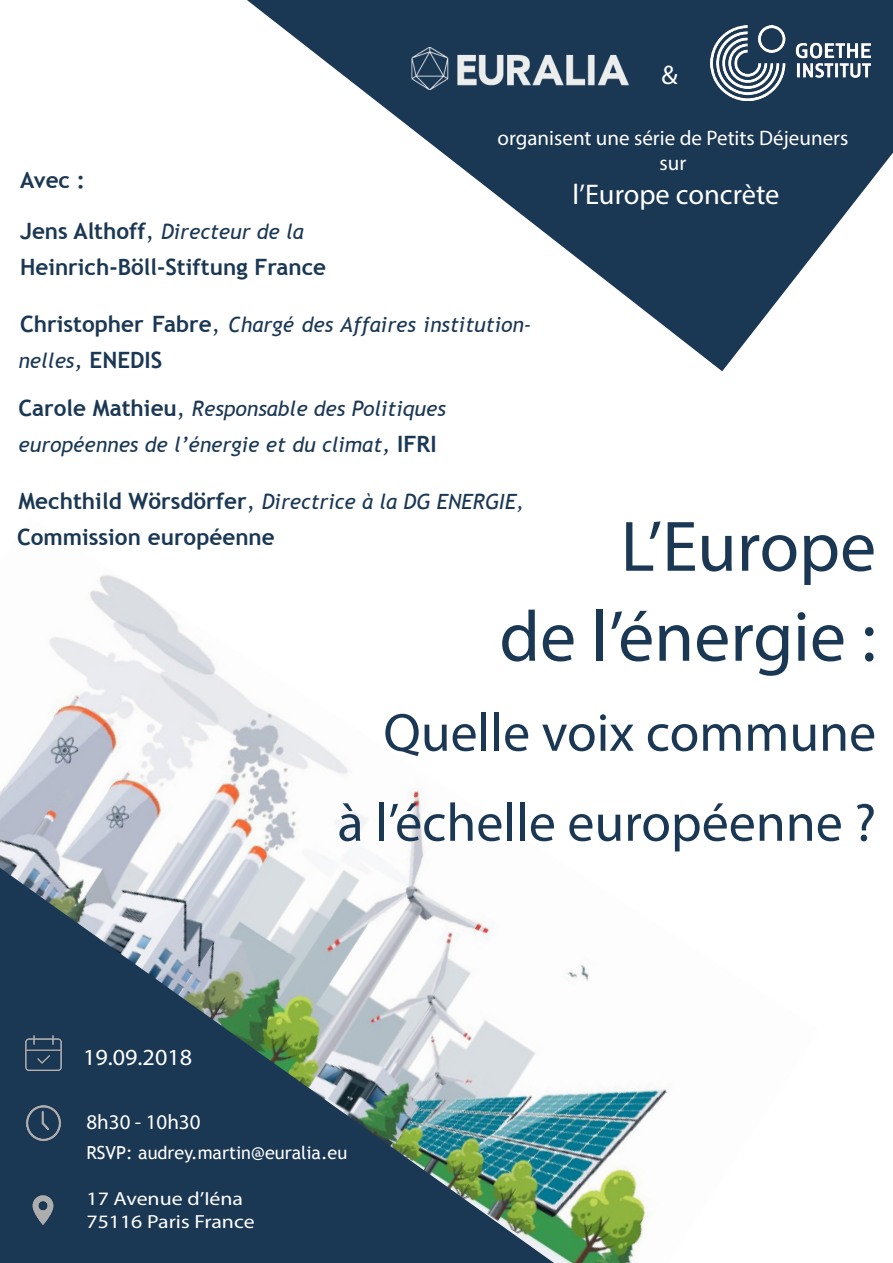
<style>
.page{position:relative;width:893px;height:1263px;background:#fff}
.page>*{position:absolute;margin:0;border:0;box-sizing:border-box;transform-origin:0 0}
.t1{font:72px "Myriad Pro";color:#1a3754}
.t2{font:54px "Myriad Pro";color:#1a3754}
.t3{font:28.5px "Myriad Pro";color:#fff}
.t4{font:27px "Myriad Pro";color:#fff}
.t5{font:23.1px "Myriad Pro";color:#fff;scale:1.05 1}
.t6{font:700 22.5px "Trebuchet MS";color:#1a3754}
.t7{font:italic 21px/36px "Trebuchet MS";color:#1a3754}
.t8{font:21px/25.2px "Myriad Pro";color:#fff;text-align:center}
.t9{font:19.05px "Myriad Pro";color:#fff;scale:1.15 1}
.t10{font:18px "Trebuchet MS";color:#fff}
.s1{font-weight:700;font-style:normal;font-size:22.5px}
.s2{font-style:normal;font-size:22.5px}
.s3{font-size:22.5px}
</style>
<div class="page">
<img style="left:0;top:575px;width:667px;height:688px">
<svg style="left:247px;top:0;width:646px;height:371px;fill:#1a3754"></svg>
<svg style="left:0;top:868px;width:554px;height:395px"></svg>
<img style="left:411px;top:48px;width:218px;height:41px">
<img style="left:710px;top:26px;width:160px;height:74px">
<img style="left:23px;top:1103px;width:41px;height:40px">
<img style="left:23px;top:1033px;width:41px;height:40px">
<img style="left:22px;top:1190px;width:42px;height:42px">
<p class="t4" style="left:661px;top:59px;width:18px">&amp;</p>
<p class="t8" style="left:497px;top:125px;width:352px">organisent une série de Petits Déjeuners sur</p>
<p class="t3" style="left:572px;top:177px;width:209px">l’Europe concrète</p>
<p class="t6" style="left:20px;top:166px;width:67px">Avec :</p>
<p class="t7" style="left:20px;top:214px;width:285px"><span class="s1">Jens Althoff</span><span class="s2">,</span> Directeur de la</p>
<p class="t6" style="left:20px;top:253px;width:308px">Heinrich-Böll-Stiftung France</p>
<p class="t7" style="left:19px;top:307px;width:514px"><span class="s1">Christopher Fabre</span><span class="s2">,</span> Chargé des Affaires institution&shy;nelles<span class="s3">,</span> <span class="s1">ENEDIS</span></p>
<p class="t7" style="left:19px;top:391px;width:429px"><span class="s1">Carole Mathieu</span><span class="s2">,</span> Responsable des Politiques</p>
<p class="t7" style="left:19px;top:427px;width:420px">européennes de l’énergie et du climat<span class="s3">,</span> <span class="s1">IFRI</span></p>
<p class="t7" style="left:19px;top:484px;width:507px"><span class="s1">Mechthild Wörsdörfer</span><span class="s2">,</span> Directrice à la DG ENERGIE,</p>
<p class="t6" style="left:17px;top:523px;width:259px">Commission européenne</p>
<p class="t1" style="left:621px;top:502px;width:257px">L’Europe</p>
<p class="t1" style="left:499px;top:592px;width:378px">de l’énergie :</p>
<p class="t2" style="left:383px;top:699px;width:494px">Quelle voix commune</p>
<p class="t5" style="left:83px;top:1042px;width:105px">19.09.2018</p>
<p class="t8" style="left:86px;top:1108px;width:116px">8h30 - 10h30</p>
<p class="t2" style="left:338px;top:789px;width:540px">à l’échelle européenne ?</p>
<p class="t10" style="left:86px;top:1142px;width:262px">RSVP: audrey.martin@euralia.eu</p>
<p class="t9" style="left:86px;top:1187px;width:138px">17 Avenue d’Iéna</p>
<p class="t9" style="left:86px;top:1210px;width:148px">75116 Paris France</p>
</div>
